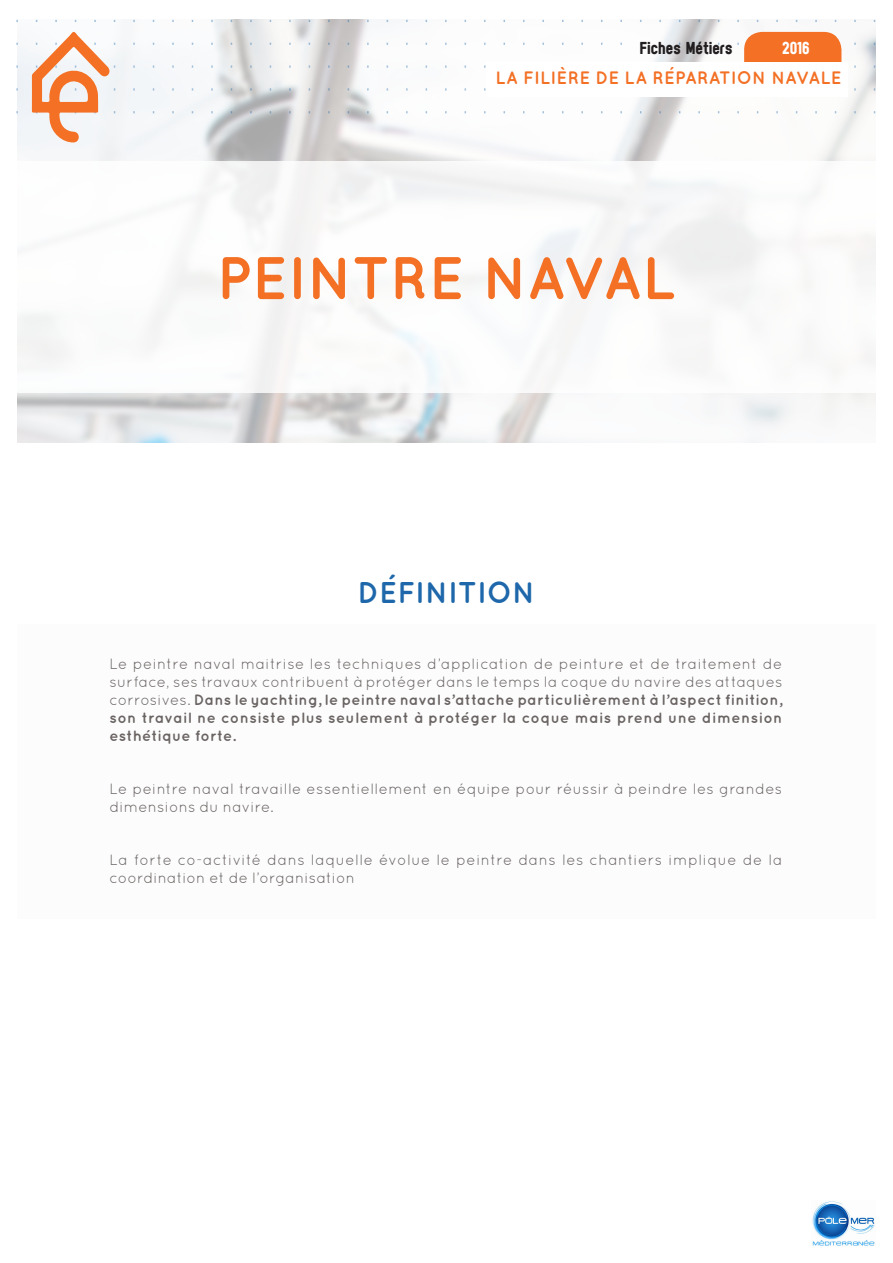
<style>
.page{position:relative;width:893px;height:1263px;background:#fff}
.page>*{position:absolute;margin:0;border:0;box-sizing:border-box;transform-origin:0 0}
.t1{font:700 60px "Quicksand";color:#f37025}
.t2{font:700 30px "Quicksand";color:#1d67aa}
.t3{font:700 18px "Quicksand";letter-spacing:.02em;color:#f37025}
.t4{font:18px "Sugo";color:#231f20}
.t5{font:18px "Sugo";color:#fff}
.t6{font:15px/18px "Quicksand";letter-spacing:.015em;color:#696362}
.s1{font-weight:700}
</style>
<div class="page">
<svg style="left:16px;top:20px;width:860px;height:2px"></svg>
<svg style="left:16px;top:32px;width:860px;height:111px"></svg>
<img style="left:812px;top:1201px;width:63px;height:45px">
<p class="t4" style="left:640px;top:37px;width:94px">Fiches Métiers</p>
<p class="t5" style="left:782px;top:37px;width:29px">2016</p>
<p class="t3" style="left:495px;top:67px;width:348px">LA FILIÈRE DE LA RÉPARATION NAVALE</p>
<p class="t1" style="left:216px;top:242px;width:460px">PEINTRE NAVAL</p>
<p class="t2" style="left:358px;top:574px;width:179px">DÉFINITION</p>
<p class="t6" style="left:109px;top:655px;width:674px;text-align:justify">Le peintre naval maitrise les techniques d’application de peinture et de traitement de surface, ses travaux contribuent à protéger dans le temps la coque du navire des attaques corrosives. <span class="s1">Dans le yachting, le peintre naval s’attache particulièrement à l’aspect finition, son travail ne consiste plus seulement à protéger la coque mais prend une dimension esthétique forte.</span></p>
<p class="t6" style="left:109px;top:780px;width:674px">Le peintre naval travaille essentiellement en équipe pour réussir à peindre les grandes dimensions du navire.</p>
<p class="t6" style="left:109px;top:851px;width:674px">La forte co-activité dans laquelle évolue le peintre dans les chantiers implique de la coordination et de l’organisation</p>
</div>
